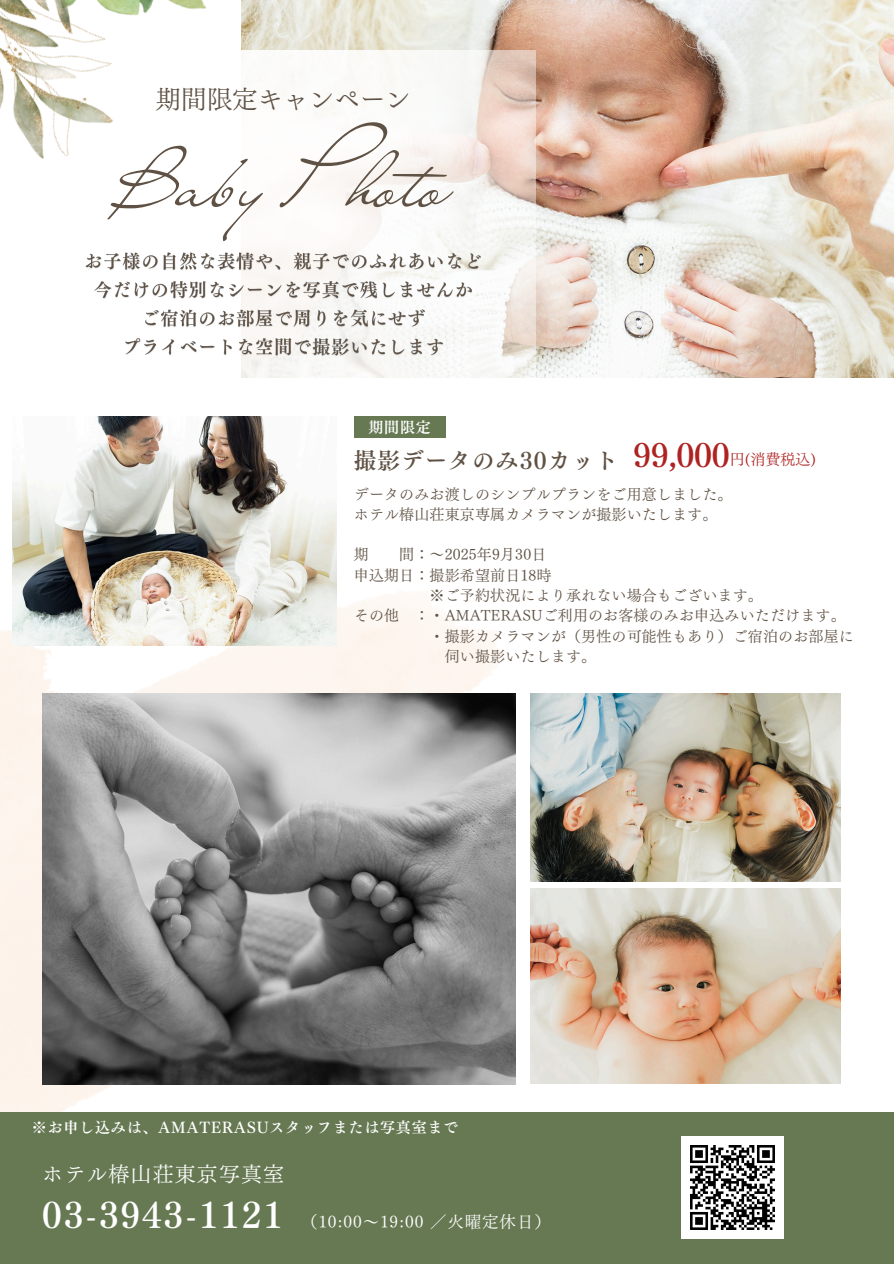
<style>
.page{position:relative;width:894px;height:1264px;background:#fff}
.page>*{position:absolute;margin:0;border:0;box-sizing:border-box;transform-origin:0 0}
.t1{font:76.5px "Liana";color:#5f5143}
.t2{font:34.5px "Canva Tsuku Min Pr 6 N B";letter-spacing:.05em;color:#fff}
.t3{font:31.5px "Canva Tsuku Min Pr 6 N B";color:#af2222}
.t4{font:25.5px "Canva Tsuku Min Pr 6 N R";color:#5f5143}
.t5{font:22.5px "Canva Tsuku Min Pr 6 N B";letter-spacing:.05em;color:#5f5143}
.t6{font:21px "Canva Tsuku Min Pr 6 N R";letter-spacing:.05em;color:#fff}
.t7{font:16.5px "Canva Tsuku Min Pr 6 N R";letter-spacing:.05em;color:#fff}
.t8{font:15px "Canva Tsuku Min Pr 6 N R";letter-spacing:.01em;color:#5f5143}
.t9{font:15px "Canva Tsuku Min Pr 6 N B";letter-spacing:.05em;color:#fff}
.t10{font:15px "Canva Tsuku Min Pr 6 N R";color:#af2222}
</style>
<div class="page">
<img style="left:0;top:589px;width:510px;height:523px">
<div style="left:0;top:1112px;width:893px;height:151px;background:#677953"></div>
<img style="left:13px;top:416px;width:323px;height:229px">
<img style="left:315px;top:0;width:578px;height:377px">
<svg style="left:241px;top:50px;width:294px;height:327px;fill:#f9f8f6"></svg>
<img style="left:0;top:0;width:315px;height:250px">
<div style="left:354px;top:416px;width:91px;height:22px;background:#677953"></div>
<img style="left:530px;top:888px;width:309px;height:195px">
<img style="left:42px;top:693px;width:473px;height:391px">
<img style="left:530px;top:693px;width:309px;height:188px">
<img style="left:681px;top:1136px;width:102px;height:102px">
<img style="left:85px;top:250px;width:399px;height:109px">
<p class="t4" style="left:156px;top:86px;width:256px">期間限定キャンペーン</p>
<p class="t1" style="left:116px;top:133px;width:335px">Baby Photo</p>
<h4 class="t9" style="left:368px;top:419px;width:64px">期間限定</h4>
<p class="t5" style="left:354px;top:449px;width:265px">撮影データのみ30カット</p>
<p class="t3" style="left:633px;top:439px;width:98px">99,000</p>
<p class="t10" style="left:729px;top:452px;width:88px">円(消費税込)</p>
<h1 class="t8" style="left:354px;top:486px;width:380px">データのみお渡しのシンプルプランをご用意しました。</h1>
<p class="t8" style="left:354px;top:507px;width:365px">ホテル椿山荘東京専属カメラマンが撮影いたします。</p>
<p class="t8" style="left:354px;top:547px;width:16px">期</p>
<p class="t8" style="left:399px;top:547px;width:142px">間：～2025年9月 30日</p>
<p class="t8" style="left:354px;top:567px;width:199px">申込期日：撮影希望前日 18時</p>
<p class="t8" style="left:429px;top:588px;width:335px">※ご予約状況により承れない場合もございます。</p>
<h5 class="t8" style="left:354px;top:608px;width:493px">その他 ：・AMATERASUご利用のお客様のみお申込みいただけます。</h5>
<p class="t8" style="left:429px;top:628px;width:425px">・撮影カメラマンが（男性の可能性もあり）ご宿泊のお部屋に</p>
<p class="t8" style="left:444px;top:648px;width:153px">伺い撮影いたします。</p>
<p class="t9" style="left:32px;top:1119px;width:427px">※お申し込みは、AMATERASUスタッフまたは写真室まで</p>
<p class="t6" style="left:42px;top:1163px;width:243px">ホテル椿山荘東京写真室</p>
<p class="t2" style="left:42px;top:1197px;width:242px">03-3943-1121</p>
<p class="t7" style="left:301px;top:1213px;width:251px">（10:00〜19:00 ／火曜定休日）</p>
</div>
